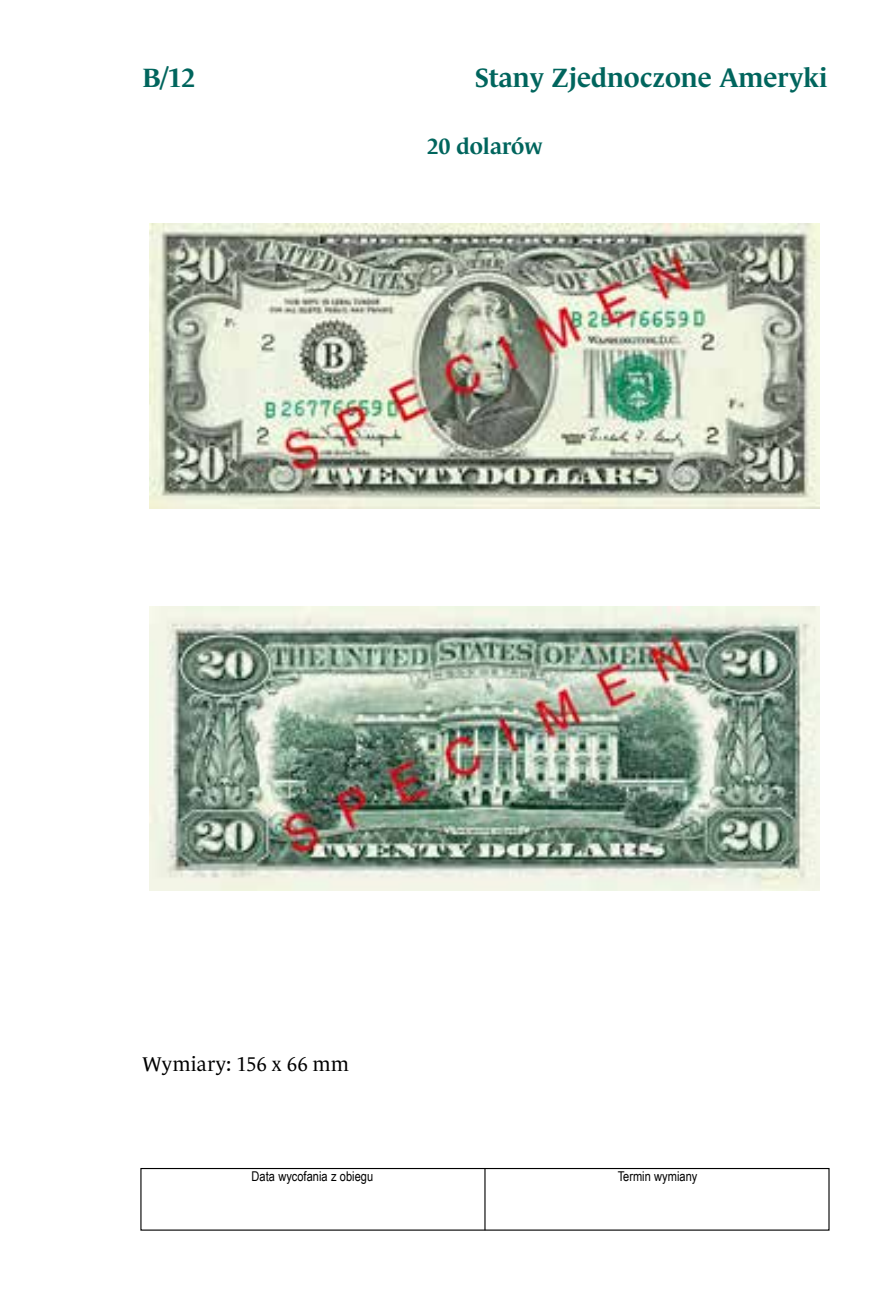
<style>
.page{position:relative;width:887px;height:1302px;background:#fff}
.page>*{position:absolute;margin:0;border:0;box-sizing:border-box;transform-origin:0 0}
.t1{font:600 expanded 27px "Le Monde Journal Pro";color:#00655d}
.t2{font:600 expanded 22.5px "Le Monde Journal Pro";color:#00655d}
.t3{font:20.25px "Le Monde Journal Pro";letter-spacing:.015em;color:#000}
.t4{font:13.5px "Arial Narrow";color:#000}
</style>
<div class="page">
<div style="left:140px;top:1167px;width:689px;height:63px;border:1px solid #000"></div>
<hr style="left:484px;top:1167px;width:1px;height:62px;background:#000">
<img style="left:150px;top:606px;width:670px;height:284px">
<img style="left:150px;top:223px;width:670px;height:285px">
<h1 class="t1" style="left:143px;top:57px;width:54px">B/12</h1>
<h1 class="t1" style="left:475px;top:57px;width:354px">Stany Zjednoczone Ameryki</h1>
<h2 class="t2" style="left:427px;top:129px;width:117px">20 dolarów</h2>
<h3 class="t3" style="left:143px;top:1048px;width:208px">Wymiary: 156 x 66 mm</h3>
<p class="t4" style="left:251px;top:1166px;width:123px">Data wycofania z obiegu</p>
<p class="t4" style="left:617px;top:1166px;width:81px">Termin wymiany</p>
</div>
